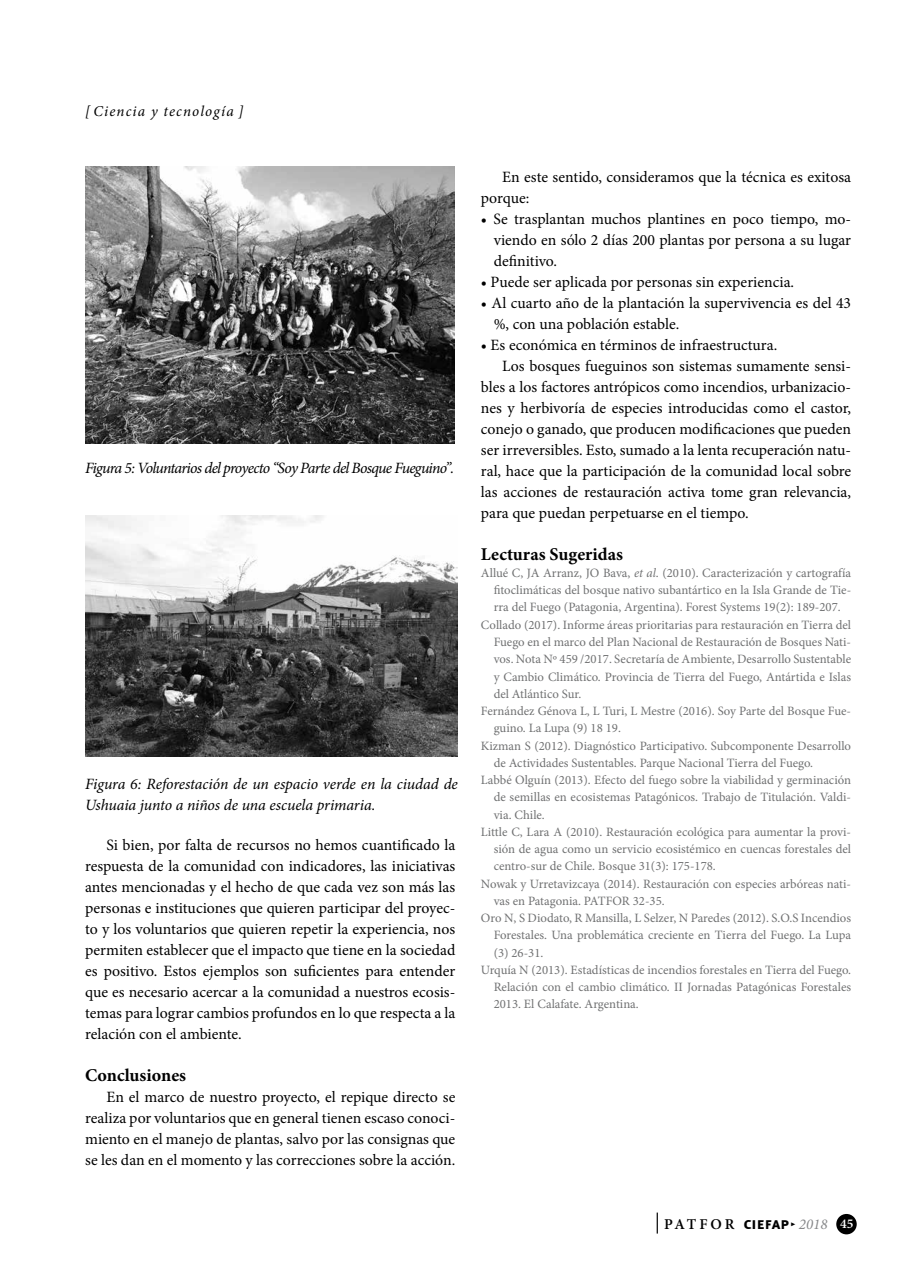
<style>
.page{position:relative;width:915px;height:1276px;background:#fff}
.page>*{position:absolute;margin:0;border:0;box-sizing:border-box;transform-origin:0 0}
.t1{font:700 18px "Minion Pro";color:#000}
.t2{font:15.75px/21px "Minion Pro";color:#000;text-align:justify}
.t3{font:italic 15.75px/21px "Minion Pro";letter-spacing:-.015em;color:#000}
.t4{font:italic 15.75px "Minion Pro";letter-spacing:-.05em;color:#000}
.t5{font:italic 15px "Minion Pro";letter-spacing:.075em;color:#000}
.t6{font:600 15px "Minion Pro";color:#000}
.t7{font:12.75px "Minion Pro";color:#707172}
.s1{font-style:italic}
.s2{font-family:"Meta Plus Bold Caps";font-weight:400;font-size:16.5px}
.s3{font-family:"Meta Plus Bold Caps";font-weight:400;font-size:10.5px}
.s4{font-weight:400;font-style:italic;color:#87888a}
.s5{font-size:13.5px;color:#fff}
</style>
<div class="page">
<div style="left:836px;top:1214px;width:20px;height:20px;background:#000;border-radius:50%"></div>
<svg style="left:656px;top:1212px;width:1px;height:21px"></svg>
<img style="left:85px;top:167px;width:369px;height:277px">
<img style="left:85px;top:515px;width:373px;height:242px">
<p class="t5" style="left:85px;top:101px;width:160px">[ Ciencia y tecnología ]</p>
<p class="t4" style="left:85px;top:457px;width:370px">Figura 5: Voluntarios del proyecto “Soy Parte del Bosque Fueguino”.</p>
<p class="t3" style="left:85px;top:773px;width:374px">Figura 6: Reforestación de un espacio verde en la ciudad de<br>Ushuaia junto a niños de una escuela primaria.</p>
<p class="t2" style="left:85px;top:834px;width:371px;text-indent:21px">Si bien, por falta de recursos no hemos cuantificado la respuesta de la comunidad con indicadores, las iniciativas antes mencionadas y el hecho de que cada vez son más las personas e instituciones que quieren participar del proyec&shy;to y los voluntarios que quieren repetir la experiencia, nos permiten establecer que el impacto que tiene en la sociedad es positivo. Estos ejemplos son suficientes para entender que es necesario acercar a la comunidad a nuestros ecosis&shy;temas para lograr cambios profundos en lo que respecta a la relación con el ambiente.</p>
<p class="t1" style="left:85px;top:1062px;width:102px">Conclusiones</p>
<p class="t2" style="left:85px;top:1086px;width:371px;text-indent:21px">En el marco de nuestro proyecto, el repique directo se realiza por voluntarios que en general tienen escaso conoci&shy;miento en el manejo de plantas, salvo por las consignas que se les dan en el momento y las correcciones sobre la acción.</p>
<p class="t2" style="left:480px;top:166px;width:371px;text-indent:21px">En este sentido, consideramos que la técnica es exitosa porque:</p>
<p class="t2" style="left:493px;top:208px;width:359px;text-indent:-13px">• Se trasplantan muchos plantines en poco tiempo, mo&shy;viendo en sólo 2 días 200 plantas por persona a su lugar definitivo.</p>
<p class="t2" style="left:480px;top:271px;width:315px">• Puede ser aplicada por personas sin experiencia.</p>
<p class="t2" style="left:493px;top:292px;width:359px;text-indent:-13px">• Al cuarto año de la plantación la supervivencia es del 43 %, con una población estable.</p>
<p class="t2" style="left:480px;top:334px;width:298px">• Es económica en términos de infraestructura.</p>
<p class="t2" style="left:502px;top:355px;width:350px">Los bosques fueguinos son sistemas sumamente sensi-</p>
<p class="t2" style="left:480px;top:376px;width:371px">bles a los factores antrópicos como incendios, urbanizacio-</p>
<p class="t2" style="left:480px;top:397px;width:371px">nes y herbivoría de especies introducidas como el castor,</p>
<p class="t2" style="left:480px;top:418px;width:371px">conejo o ganado, que producen modificaciones que pueden</p>
<p class="t2" style="left:480px;top:439px;width:371px">ser irreversibles. Esto, sumado a la lenta recuperación natu-</p>
<p class="t2" style="left:480px;top:460px;width:371px">ral, hace que la participación de la comunidad local sobre</p>
<p class="t2" style="left:480px;top:481px;width:371px">las acciones de restauración activa tome gran relevancia,</p>
<p class="t2" style="left:480px;top:502px;width:269px">para que puedan perpetuarse en el tiempo.</p>
<p class="t1" style="left:480px;top:541px;width:144px">Lecturas Sugeridas</p>
<p class="t7" style="left:480px;top:564px;width:371px">Allué C, JA Arranz, JO Bava, <span class="s1">et al</span>. (2010). Caracterización y cartografía</p>
<p class="t7" style="left:493px;top:581px;width:359px">fitoclimáticas del bosque nativo subantártico en la Isla Grande de Tie-</p>
<p class="t7" style="left:493px;top:599px;width:348px">rra del Fuego (Patagonia, Argentina). Forest Systems 19(2): 189-207.</p>
<p class="t7" style="left:480px;top:616px;width:371px">Collado (2017). Informe áreas prioritarias para restauración en Tierra del</p>
<p class="t7" style="left:493px;top:633px;width:359px">Fuego en el marco del Plan Nacional de Restauración de Bosques Nati-</p>
<p class="t7" style="left:493px;top:650px;width:359px">vos. Nota Nº 459 /2017. Secretaría de Ambiente, Desarrollo Sustentable</p>
<p class="t7" style="left:493px;top:668px;width:359px">y Cambio Climático. Provincia de Tierra del Fuego, Antártida e Islas</p>
<p class="t7" style="left:493px;top:685px;width:89px">del Atlántico Sur.</p>
<p class="t7" style="left:480px;top:702px;width:371px">Fernández Génova L, L Turi, L Mestre (2016). Soy Parte del Bosque Fue-</p>
<p class="t7" style="left:493px;top:719px;width:129px">guino. La Lupa (9) 18 19.</p>
<p class="t7" style="left:480px;top:737px;width:371px">Kizman S (2012). Diagnóstico Participativo. Subcomponente Desarrollo</p>
<p class="t7" style="left:493px;top:754px;width:321px">de Actividades Sustentables. Parque Nacional Tierra del Fuego.</p>
<p class="t7" style="left:480px;top:771px;width:371px">Labbé Olguín (2013). Efecto del fuego sobre la viabilidad y germinación</p>
<p class="t7" style="left:493px;top:788px;width:359px">de semillas en ecosistemas Patagónicos. Trabajo de Titulación. Valdi-</p>
<p class="t7" style="left:493px;top:806px;width:53px">via. Chile.</p>
<p class="t7" style="left:480px;top:823px;width:371px">Little C, Lara A (2010). Restauración ecológica para aumentar la provi-</p>
<p class="t7" style="left:493px;top:840px;width:359px">sión de agua como un servicio ecosistémico en cuencas forestales del</p>
<p class="t7" style="left:493px;top:857px;width:224px">centro-sur de Chile. Bosque 31(3): 175-178.</p>
<p class="t7" style="left:480px;top:875px;width:371px">Nowak y Urretavizcaya (2014). Restauración con especies arbóreas nati-</p>
<p class="t7" style="left:493px;top:892px;width:172px">vas en Patagonia. PATFOR 32-35.</p>
<p class="t7" style="left:480px;top:909px;width:371px">Oro N, S Diodato, R Mansilla, L Selzer, N Paredes (2012). S.O.S Incendios</p>
<p class="t7" style="left:493px;top:926px;width:359px">Forestales. Una problemática creciente en Tierra del Fuego. La Lupa</p>
<p class="t7" style="left:493px;top:944px;width:51px">(3) 26-31.</p>
<p class="t7" style="left:480px;top:961px;width:371px">Urquía N (2013). Estadísticas de incendios forestales en Tierra del Fuego.</p>
<p class="t7" style="left:493px;top:978px;width:359px">Relación con el cambio climático. II Jornadas Patagónicas Forestales</p>
<p class="t7" style="left:493px;top:995px;width:147px">2013. El Calafate. Argentina.</p>
<p class="t6" style="left:664px;top:1214px;width:191px">PAT F O R <span class="s2">ciefap</span> <span class="s3">•</span> <span class="s4">2018</span> <span class="s5">45</span></p>
</div>
